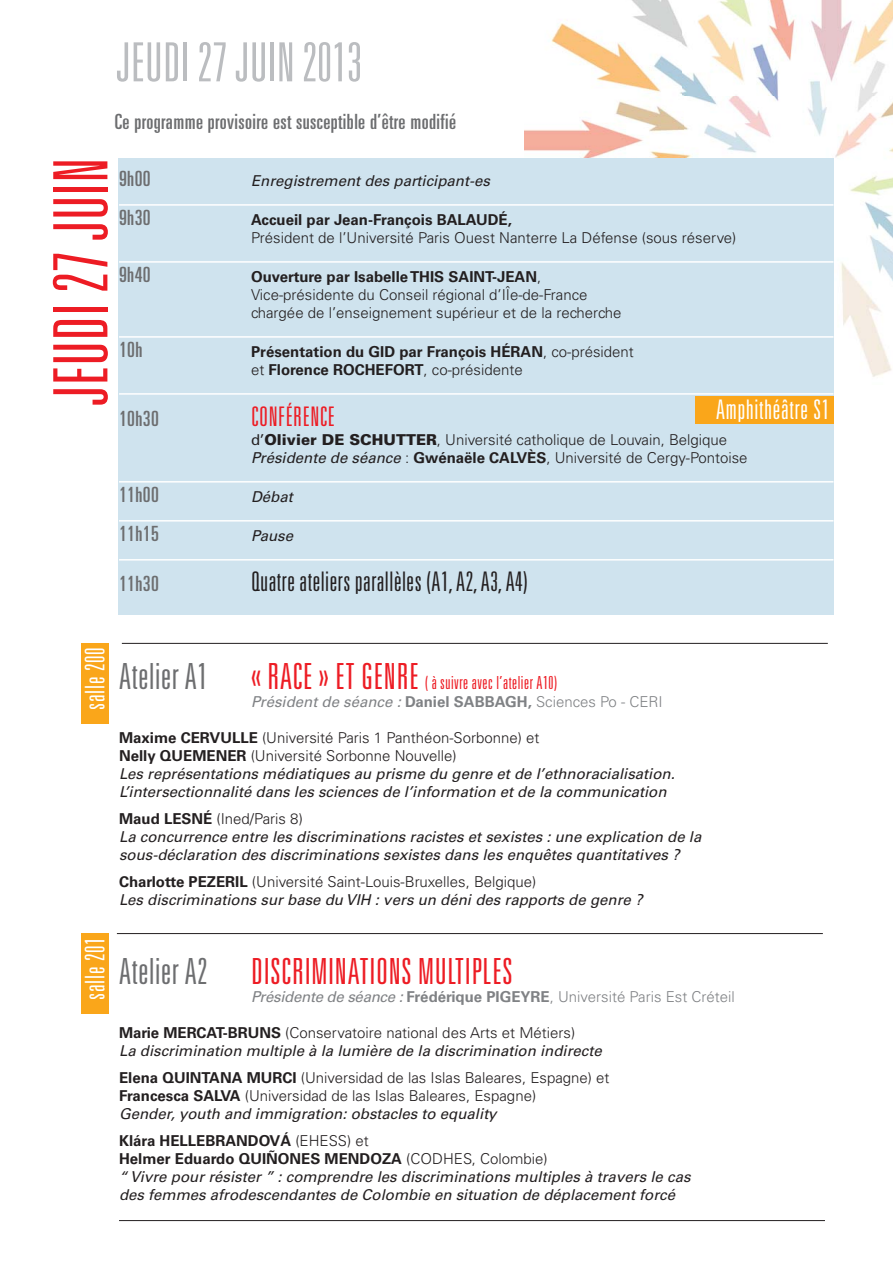
<style>
.page{position:relative;width:893px;height:1263px;background:#fff}
.page>*{position:absolute;margin:0;border:0;box-sizing:border-box;transform-origin:0 0}
.t1{font:300 ultra-condensed 75px "Univers";color:#ed1c24}
.t2{font:300 ultra-condensed 54px "Univers";color:#bbbdc0}
.t3{font:300 ultra-condensed 36px "Univers";letter-spacing:.02em;color:#ed1c24}
.t4{font:300 ultra-condensed 27px "Univers";letter-spacing:.02em;color:#231f20}
.t5{font:300 ultra-condensed 27px "Univers";letter-spacing:.03em;color:#fff}
.t6{font:300 ultra-condensed 27px "Univers";letter-spacing:.02em;color:#ed1c24}
.t7{font:ultra-condensed 21px "Univers";letter-spacing:.02em;color:#6d6e70}
.t8{font:300 ultra-condensed 18px "Univers";letter-spacing:.03em;color:#ed1c24}
.t9{font:italic 15px/18px "Univers";color:#231f20}
.t10{font:300 15px/18px "Univers";color:#231f20}
.t11{font:700 15px/18px "Univers";color:#231f20}
.t12{font:300 15px "Univers";color:#808285}
.t13{font:italic 15px "Univers";color:#808285}
.s1{font-weight:700}
.s2{font-weight:300}
.s3{font-weight:400}
.s4{font-weight:900}
.s5{font-weight:400;font-style:italic}
.s6{font-size:36px;color:#6d6e70}
.s7{font-size:36px}
.s8{font-weight:700;font-style:normal}
.s9{font-weight:300;font-style:normal}
.s10{color:#6d6e70}
</style>
<div class="page">
<img style="left:524px;top:0;width:369px;height:384px">
<div style="left:118px;top:158px;width:715px;height:456px;background:#cfe3ee"></div>
<hr style="left:119px;top:204px;width:714px;height:2px;background:#fff">
<hr style="left:119px;top:261px;width:714px;height:2px;background:#fff">
<hr style="left:119px;top:336px;width:714px;height:2px;background:#fff">
<hr style="left:119px;top:393px;width:714px;height:2px;background:#fff">
<hr style="left:119px;top:481px;width:714px;height:2px;background:#fff">
<hr style="left:119px;top:520px;width:714px;height:2px;background:#fff">
<hr style="left:119px;top:559px;width:714px;height:2px;background:#fff">
<hr style="left:122px;top:643px;width:706px;height:1px;background:#231f20">
<hr style="left:117px;top:933px;width:706px;height:1px;background:#231f20">
<hr style="left:119px;top:1220px;width:706px;height:1px;background:#231f20">
<div style="left:81px;top:643px;width:27px;height:81px;background:#faa61a"></div>
<div style="left:81px;top:933px;width:27px;height:81px;background:#faa61a"></div>
<div style="left:695px;top:396px;width:138px;height:28px;background:#faa61a"></div>
<h2 class="t2" style="left:116px;top:42px;width:247px">JEUDI 27 JUIN 2013</h2>
<h3 class="t7" style="left:115px;top:114px;width:343px">Ce programme provisoire est susceptible d’être modifié</h3>
<h1 class="t1" style="left:53px;top:406px;width:250px;rotate:-90deg">JEUDI 27 JUIN</h1>
<h3 class="t7" style="left:119px;top:171px;width:33px">9h00</h3>
<p class="t9" style="left:251px;top:173px;width:240px">Enregistrement des participant-es</p>
<h3 class="t7" style="left:119px;top:210px;width:33px">9h30</h3>
<p class="t11" style="left:251px;top:212px;width:262px">Accueil par Jean-François BALAUDÉ,</p>
<p class="t10" style="left:251px;top:230px;width:487px">Président de l’Université Paris Ouest Nanterre La Défense (sous réserve)</p>
<h3 class="t7" style="left:119px;top:267px;width:33px">9h40</h3>
<p class="t10" style="left:251px;top:269px;width:372px"><span class="s1">Ouverture par Isabelle THIS SAINT-JEAN</span>,<br>Vice-présidente du Conseil régional d’IÎe-de-France chargée de l’enseignement supérieur et de la recherche</p>
<h3 class="t7" style="left:119px;top:342px;width:25px">10h</h3>
<p class="t11" style="left:251px;top:344px;width:384px">Présentation du GID par François HÉRAN<span class="s2">, co-président et</span> Florence ROCHEFORT<span class="s2">, co-présidente</span></p>
<h3 class="t7" style="left:119px;top:410px;width:41px">10h30</h3>
<h3 class="t6" style="left:251px;top:406px;width:85px">CONFÉRENCE</h3>
<p class="t10" style="left:251px;top:432px;width:498px"><span class="s3">d’</span><span class="s4">Olivier DE SCHUTTER</span>, Université catholique de Louvain, Belgique<br><span class="s5">Présidente de séance</span> : <span class="s1">Gwénaële CALVÈS</span>, Université de Cergy-Pontoise</p>
<h3 class="t7" style="left:119px;top:487px;width:41px">11h00</h3>
<p class="t9" style="left:251px;top:489px;width:43px">Débat</p>
<h3 class="t7" style="left:119px;top:526px;width:41px">11h15</h3>
<p class="t9" style="left:251px;top:528px;width:44px">Pause</p>
<h3 class="t7" style="left:119px;top:576px;width:41px">11h30</h3>
<h3 class="t4" style="left:251px;top:572px;width:278px">Quatre ateliers parallèles (A1, A2, A3, A4)</h3>
<h3 class="t5" style="left:716px;top:400px;width:115px">Amphithéâtre S1</h3>
<h3 class="t5" style="left:85px;top:710px;width:64px;rotate:-90deg">salle 200</h3>
<h3 class="t5" style="left:85px;top:1000px;width:64px;rotate:-90deg">salle 201</h3>
<p class="t8" style="left:119px;top:676px;width:439px"><span class="s6">Atelier A1</span> <span class="s7">« RACE » ET GENRE</span> ( à suivre avec l’atelier A10)</p>
<p class="t13" style="left:251px;top:696px;width:413px">Président de séance : <span class="s8">Daniel SABBAGH,</span> <span class="s9">Sciences Po - CERI</span></p>
<p class="t9" style="left:119px;top:730px;width:557px"><span class="s8">Maxime CERVULLE</span> <span class="s9">(Université Paris 1 Panthéon-Sorbonne) et<br></span><span class="s8">Nelly QUEMENER</span> <span class="s9">(Université Sorbonne Nouvelle)<br></span>Les représentations médiatiques au prisme du genre et de l’ethnoracialisation.<br>L’intersectionnalité dans les sciences de l’information et de la communication</p>
<p class="t9" style="left:119px;top:811px;width:584px"><span class="s8">Maud LESNÉ</span> <span class="s9">(Ined/Paris 8)<br></span>La concurrence entre les discriminations racistes et sexistes : une explication de la sous-déclaration des discriminations sexistes dans les enquêtes quantitatives ?</p>
<p class="t9" style="left:119px;top:874px;width:525px"><span class="s8">Charlotte PEZERIL</span> <span class="s9">(Université Saint-Louis-Bruxelles, Belgique)<br></span>Les discriminations sur base du VIH : vers un déni des rapports de genre ?</p>
<h3 class="t3" style="left:119px;top:958px;width:395px"><span class="s10">Atelier A2</span> DISCRIMINATIONS MULTIPLES</h3>
<p class="t12" style="left:251px;top:991px;width:485px"><span class="s5">Présidente de séance :</span> <span class="s1">Frédérique PIGEYRE</span>, Université Paris Est Créteil</p>
<p class="t9" style="left:119px;top:1025px;width:484px"><span class="s8">Marie MERCAT-BRUNS</span> <span class="s9">(Conservatoire national des Arts et Métiers)<br></span>La discrimination multiple à la lumière de la discrimination indirecte</p>
<p class="t10" style="left:119px;top:1070px;width:492px"><span class="s1">Elena QUINTANA MURCI</span> (Universidad de las Islas Baleares, Espagne) et<br><span class="s1">Francesca SALVA</span> (Universidad de las Islas Baleares, Espagne)<br><span class="s5">Gender, youth and immigration: obstacles to equality</span></p>
<p class="t9" style="left:119px;top:1133px;width:573px"><span class="s8">Klára HELLEBRANDOVÁ</span> <span class="s9">(EHESS) et<br></span><span class="s8">Helmer Eduardo QUIÑONES MENDOZA</span> <span class="s9">(CODHES, Colombie)<br></span>“ Vivre pour résister ” : comprendre les discriminations multiples à travers le cas des femmes afrodescendantes de Colombie en situation de déplacement forcé</p>
</div>
